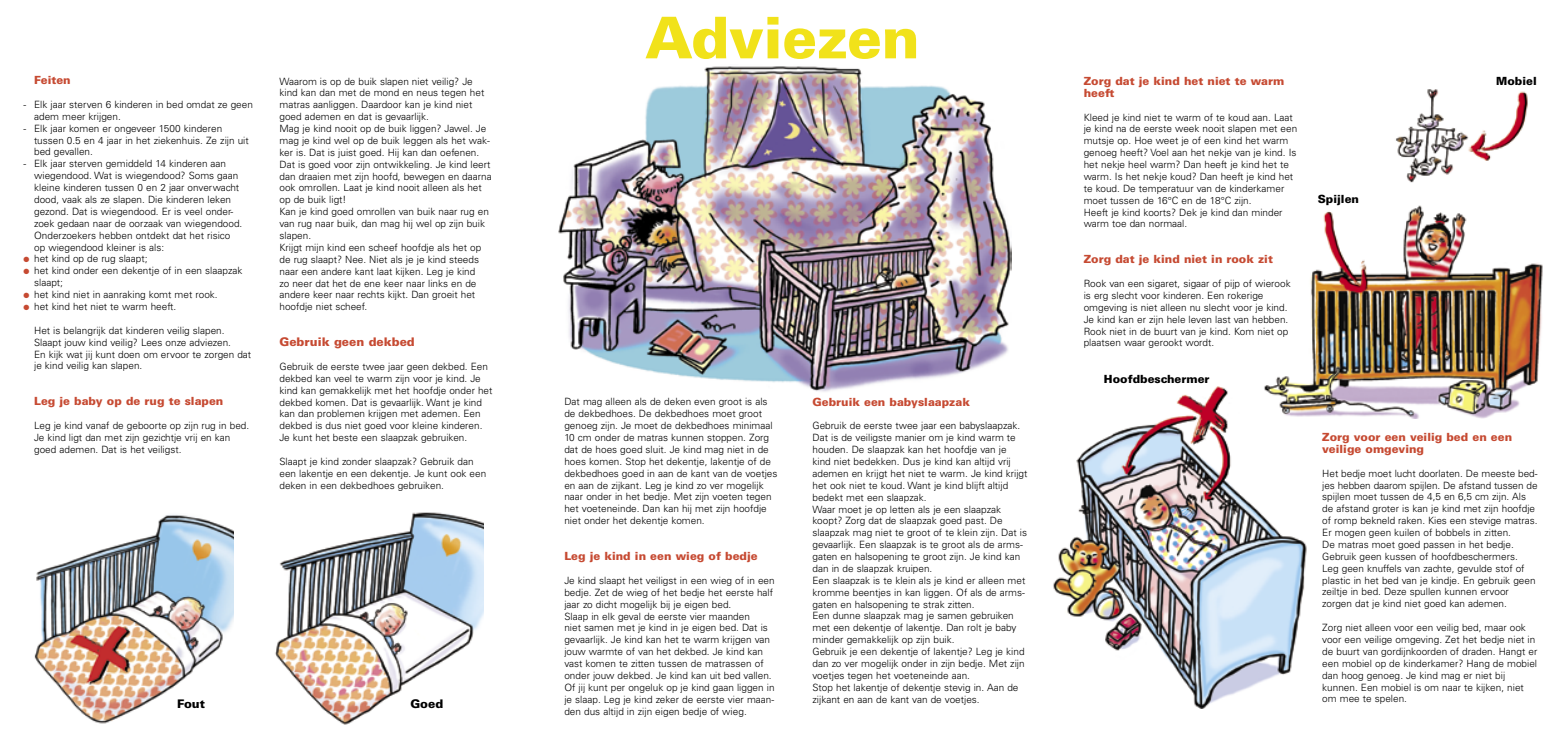
<style>
.page{position:relative;width:1563px;height:745px;background:#fff}
.page>*{position:absolute;margin:0;border:0;box-sizing:border-box;transform-origin:0 0}
.t1{font:900 57.5px "Univers";letter-spacing:-.01em;color:#f1e21a}
.t2{font:900 11.88px "Univers";color:#c64a32}
.t3{font:900 11.88px "Univers";color:#000}
.t4{font:900 11.25px/11.9px "Univers";color:#c64a32}
.t5{font:900 11.25px "Univers";color:#000}
.t6{font:300 10px/11.9px "Univers";color:#000}
.s1{color:#c64a32}
</style>
<div class="page">
<img style="left:1053px;top:386px;width:254px;height:321px">
<img style="left:1261px;top:89px;width:282px;height:329px">
<img style="left:34px;top:515px;width:199px;height:209px">
<img style="left:275px;top:512px;width:209px;height:212px">
<img style="left:558px;top:66px;width:454px;height:326px">
<p class="t4" style="left:34px;top:74px;width:38px">Feiten</p>
<p class="t6" style="left:34px;top:98px;width:220px;text-indent:-11px">- Elk jaar sterven 6 kinderen in bed omdat ze geen adem meer krijgen.</p>
<p class="t6" style="left:34px;top:122px;width:216px;text-indent:-11px">- Elk jaar komen er ongeveer 1500 kinderen tussen 0.5 en 4 jaar in het ziekenhuis. Ze zijn uit bed gevallen.</p>
<p class="t6" style="left:34px;top:158px;width:210px;text-indent:-11px">- Elk jaar sterven gemiddeld 14 kinderen aan wiegendood. Wat is wiegendood? Soms gaan kleine kinderen tussen 0 en 2 jaar onverwacht dood, vaak als ze slapen. Die kinderen leken gezond. Dat is wiegendood. Er is veel onder&shy;zoek gedaan naar de oorzaak van wiegendood.<br>Onderzoekers hebben ontdekt dat het risico op wiegendood kleiner is als:</p>
<p class="t6" style="left:24px;top:253px;width:126px"><span class="s1">●</span> het kind op de rug slaapt;</p>
<p class="t6" style="left:34px;top:265px;width:210px;text-indent:-11px"><span class="s1">●</span> het kind onder een dekentje of in een slaapzak slaapt;</p>
<p class="t6" style="left:24px;top:288px;width:196px"><span class="s1">●</span> het kind niet in aanraking komt met rook.</p>
<p class="t6" style="left:24px;top:300px;width:154px"><span class="s1">●</span> het kind het niet te warm heeft.</p>
<p class="t6" style="left:34px;top:324px;width:219px">Het is belangrijk dat kinderen veilig slapen.<br>Slaapt jouw kind veilig? Lees onze adviezen.<br>En kijk wat jij kunt doen om ervoor te zorgen dat je kind veilig kan slapen.</p>
<p class="t4" style="left:34px;top:395px;width:191px">Leg je baby op de rug te slapen</p>
<p class="t6" style="left:34px;top:419px;width:217px">Leg je kind vanaf de geboorte op zijn rug in bed.<br>Je kind ligt dan met zijn gezichtje vrij en kan goed ademen. Dat is het veiligst.</p>
<p class="t6" style="left:279px;top:75px;width:214px">Waarom is op de buik slapen niet veilig? Je kind kan dan met de mond en neus tegen het matras aanliggen. Daardoor kan je kind niet goed ademen en dat is gevaarlijk.<br>Mag je kind nooit op de buik liggen? Jawel. Je mag je kind wel op de buik leggen als het wak&shy;ker is. Dat is juist goed. Hij kan dan oefenen.<br>Dat is goed voor zijn ontwikkeling. Je kind leert dan draaien met zijn hoofd, bewegen en daarna ook omrollen. Laat je kind nooit alleen als het op de buik ligt!<br>Kan je kind goed omrollen van buik naar rug en van rug naar buik, dan mag hij wel op zijn buik slapen.<br>Krijgt mijn kind een scheef hoofdje als het op de rug slaapt? Nee. Niet als je je kind steeds naar een andere kant laat kijken. Leg je kind<br>zo neer dat het de ene keer naar links en de andere keer naar rechts kijkt. Dan groeit het hoofdje niet scheef.</p>
<p class="t2" style="left:279px;top:334px;width:137px">Gebruik geen dekbed</p>
<p class="t6" style="left:279px;top:360px;width:214px">Gebruik de eerste twee jaar geen dekbed. Een dekbed kan veel te warm zijn voor je kind. Je kind kan gemakkelijk met het hoofdje onder het dekbed komen. Dat is gevaarlijk. Want je kind kan dan problemen krijgen met ademen. Een dekbed is dus niet goed voor kleine kinderen.<br>Je kunt het beste een slaapzak gebruiken.</p>
<p class="t6" style="left:279px;top:455px;width:208px">Slaapt je kind zonder slaapzak? Gebruik dan een lakentje en een dekentje. Je kunt ook een deken in een dekbedhoes gebruiken.</p>
<p class="t3" style="left:177px;top:696px;width:30px">Fout</p>
<p class="t3" style="left:410px;top:696px;width:34px">Goed</p>
<h1 class="t1" style="left:645px;top:2px;width:276px">Adviezen</h1>
<p class="t6" style="left:564px;top:395px;width:215px">Dat mag alleen als de deken even groot is als de dekbedhoes. De dekbedhoes moet groot genoeg zijn. Je moet de dekbedhoes minimaal 10 cm onder de matras kunnen stoppen. Zorg dat de hoes goed sluit. Je kind mag niet in de hoes komen. Stop het dekentje, lakentje of de dekbedhoes goed in aan de kant van de voetjes en aan de zijkant. Leg je kind zo ver mogelijk naar onder in het bedje. Met zijn voeten tegen het voeteneinde. Dan kan hij met zijn hoofdje niet onder het dekentje komen.</p>
<p class="t4" style="left:564px;top:549px;width:195px">Leg je kind in een wieg of bedje</p>
<p class="t6" style="left:564px;top:574px;width:212px">Je kind slaapt het veiligst in een wieg of in een bedje. Zet de wieg of het bedje het eerste half jaar zo dicht mogelijk bij je eigen bed.<br>Slaap in elk geval de eerste vier maanden<br>niet samen met je kind in je eigen bed. Dat is gevaarlijk. Je kind kan het te warm krijgen van jouw warmte of van het dekbed. Je kind kan vast komen te zitten tussen de matrassen of onder jouw dekbed. Je kind kan uit bed vallen.<br>Of jij kunt per ongeluk op je kind gaan liggen in je slaap. Leg je kind zeker de eerste vier maan&shy;den dus altijd in zijn eigen bedje of wieg.</p>
<p class="t4" style="left:812px;top:395px;width:159px">Gebruik een babyslaapzak</p>
<p class="t6" style="left:812px;top:419px;width:216px">Gebruik de eerste twee jaar een babyslaapzak.<br>Dat is de veiligste manier om je kind warm te houden. De slaapzak kan het hoofdje van je<br>kind niet bedekken. Dus je kind kan altijd vrij ademen en krijgt het niet te warm. Je kind krijgt het ook niet te koud. Want je kind blijft altijd bedekt met een slaapzak.<br>Waar moet je op letten als je een slaapzak koopt? Zorg dat de slaapzak goed past. De slaapzak mag niet te groot of te klein zijn. Dat is gevaarlijk. Een slaapzak is te groot als de arms&shy;gaten en halsopening te groot zijn. Je kind kan dan in de slaapzak kruipen.<br>Een slaapzak is te klein als je kind er alleen met kromme beentjes in kan liggen. Of als de arms&shy;gaten en halsopening te strak zitten.<br>Een dunne slaapzak mag je samen gebruiken met een dekentje of lakentje. Dan rolt je baby minder gemakkelijk op zijn buik.<br>Gebruik je een dekentje of lakentje? Leg je kind dan zo ver mogelijk onder in zijn bedje. Met zijn voetjes tegen het voeteneinde aan.<br>Stop het lakentje of dekentje stevig in. Aan de zijkant en aan de kant van de voetjes.</p>
<p class="t4" style="left:1083px;top:75px;width:202px">Zorg dat je kind het niet te warm heeft</p>
<p class="t6" style="left:1083px;top:111px;width:215px">Kleed je kind niet te warm of te koud aan. Laat je kind na de eerste week nooit slapen met een mutsje op. Hoe weet je of een kind het warm genoeg heeft? Voel aan het nekje van je kind. Is het nekje heel warm? Dan heeft je kind het te warm. Is het nekje koud? Dan heeft je kind het te koud. De temperatuur van de kinderkamer moet tussen de 16°C en de 18°C zijn.<br>Heeft je kind koorts? Dek je kind dan minder warm toe dan normaal.</p>
<p class="t4" style="left:1083px;top:253px;width:191px">Zorg dat je kind niet in rook zit</p>
<p class="t6" style="left:1083px;top:277px;width:208px">Rook van een sigaret, sigaar of pijp of wierook is erg slecht voor kinderen. Een rokerige omgeving is niet alleen nu slecht voor je kind.<br>Je kind kan er zijn hele leven last van hebben.<br>Rook niet in de buurt van je kind. Kom niet op plaatsen waar gerookt wordt.</p>
<p class="t5" style="left:1104px;top:371px;width:107px">Hoofdbeschermer</p>
<p class="t5" style="left:1318px;top:192px;width:43px">Spijlen</p>
<p class="t5" style="left:1496px;top:74px;width:42px">Mobiel</p>
<p class="t4" style="left:1322px;top:430px;width:191px">Zorg voor een veilig bed en een veilige omgeving</p>
<p class="t6" style="left:1322px;top:467px;width:217px">Het bedje moet lucht doorlaten. De meeste bed&shy;jes hebben daarom spijlen. De afstand tussen de spijlen moet tussen de 4,5 en 6,5 cm zijn. Als de afstand groter is kan je kind met zijn hoofdje of romp bekneld raken. Kies een stevige matras.<br>Er mogen geen kuilen of bobbels in zitten.<br>De matras moet goed passen in het bedje.<br>Gebruik geen kussen of hoofdbeschermers.<br>Leg geen knuffels van zachte, gevulde stof of plastic in het bed van je kindje. En gebruik geen zeiltje in bed. Deze spullen kunnen ervoor zorgen dat je kind niet goed kan ademen.</p>
<p class="t6" style="left:1322px;top:621px;width:216px">Zorg niet alleen voor een veilig bed, maar ook voor een veilige omgeving. Zet het bedje niet in de buurt van gordijnkoorden of draden. Hangt er een mobiel op de kinderkamer? Hang de mobiel dan hoog genoeg. Je kind mag er niet bij kunnen. Een mobiel is om naar te kijken, niet om mee te spelen.</p>
</div>
